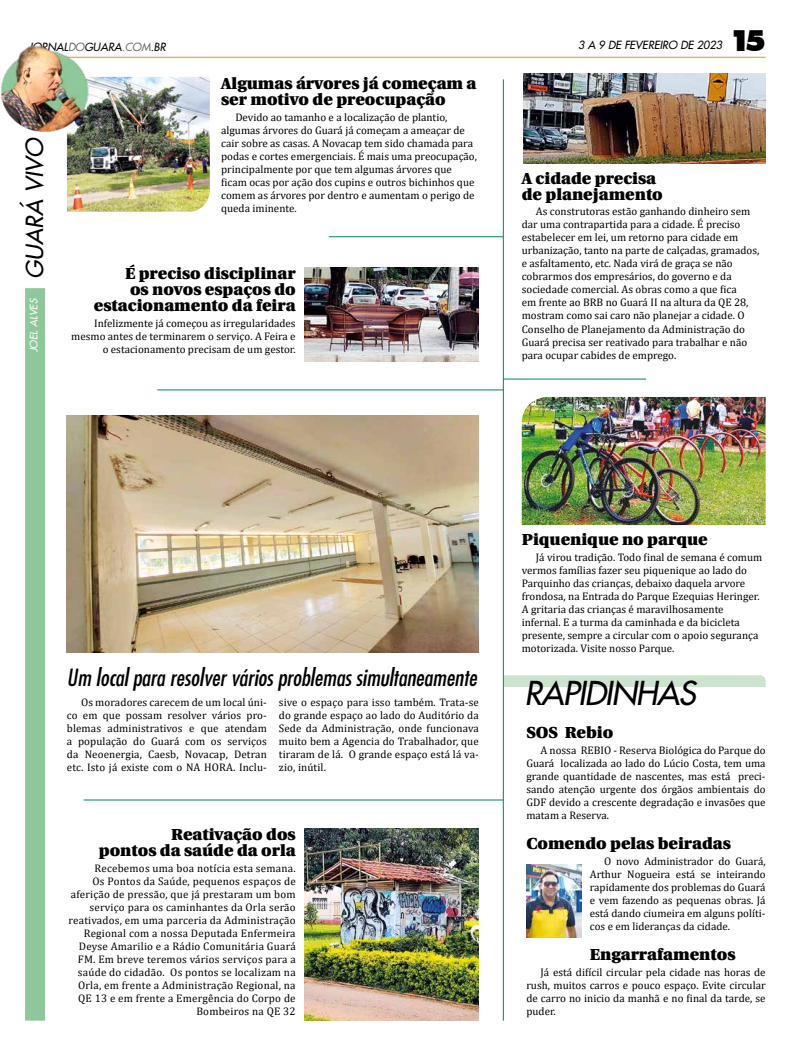
<style>
.page{position:relative;width:794px;height:1049px;background:#fff}
.page>*{position:absolute;margin:0;border:0;box-sizing:border-box;transform-origin:0 0}
.t1{font:italic 32px "Futura 2";letter-spacing:-.03em;color:#000}
.t2{font:900 29.6px "Futura BT";color:#000}
.t3{font:italic condensed 23px "Futura";color:#000}
.t4{font:italic 23px "Futura 2";color:#000}
.t5{font:900 16px/16px "Utopia";color:#000;text-align:right}
.t6{font:11px/13px "Cambria";color:#000;text-align:justify}
.t7{font:11px/13px "Cambria";letter-spacing:.02em;color:#000;text-align:right}
.t8{font:italic 11px "Futura 2";color:#000}
.t9{font:italic 10px "Futura 2";color:#fff}
.s1{color:#706f6f}
</style>
<div class="page">
<hr style="left:28px;top:57px;width:737px;height:1px;background:#f39200">
<img style="left:67px;top:77px;width:143px;height:135px">
<img style="left:1px;top:45px;width:93px;height:91px">
<div style="left:25px;top:288px;width:20px;height:732px;background:#8ec89a"></div>
<svg style="left:504px;top:675px;width:261px;height:12px;background:#cce4ce"></svg>
<img style="left:67px;top:415px;width:412px;height:237px">
<img style="left:305px;top:267px;width:174px;height:94px">
<img style="left:522px;top:397px;width:243px;height:128px">
<hr style="left:503px;top:79px;width:1px;height:941px;background:#008654">
<img style="left:526px;top:864px;width:55px;height:74px">
<img style="left:523px;top:74px;width:242px;height:89px">
<img style="left:305px;top:828px;width:174px;height:192px">
<hr style="left:329px;top:236px;width:174px;height:1px;background:#008654">
<hr style="left:157px;top:390px;width:346px;height:1px;background:#008654">
<hr style="left:84px;top:800px;width:419px;height:1px;background:#008654">
<hr style="left:503px;top:379px;width:143px;height:1px;background:#008654">
<p class="t8" style="left:28px;top:39px;width:139px">JORNAL<span class="s1">DO</span>GUARA<span class="s1">.COM</span>.BR</p>
<p class="t8" style="left:578px;top:37px;width:145px">3 A 9 DE FEVEREIRO DE 2023</p>
<h2 class="t2" style="left:730px;top:22px;width:37px">15</h2>
<h3 class="t4" style="left:20px;top:279px;width:143px;rotate:-90deg">GUARÁ VIVO</h3>
<p class="t9" style="left:27px;top:352px;width:56px;rotate:-90deg">JOEL ALVES</p>
<h3 class="t5" style="left:221px;top:76px;width:257px;text-align:left">Algumas árvores já começam a ser motivo de preocupação</h3>
<p class="t6" style="left:221px;top:110px;width:257px;text-align:left;text-indent:14px">Devido ao tamanho e a localização de plantio, algumas árvores do Guará já começam a ameaçar de cair sobre as casas. A Novacap tem sido chamada para podas e cortes emergenciais. É mais uma preocupação, principalmente por que tem algumas árvores que ficam ocas por ação dos cupins e outros bichinhos que comem as árvores por dentro e aumentam o perigo de queda iminente.</p>
<h3 class="t5" style="left:94px;top:266px;width:203px">É preciso disciplinar<br>os novos espaços do estacionamento da feira</h3>
<p class="t6" style="left:71px;top:317px;width:226px;text-align:right">Infelizmente já começou as irregularidades mesmo antes de terminarem o serviço. A Feira e</p>
<p class="t6" style="left:103px;top:343px;width:194px">o estacionamento precisam de um gestor.</p>
<h3 class="t5" style="left:522px;top:170px;width:143px;text-align:left">A cidade precisa de planejamento</h3>
<p class="t6" style="left:522px;top:205px;width:239px;text-align:left;text-indent:14px">As construtoras estão ganhando dinheiro sem dar uma contrapartida para a cidade. É preciso estabelecer em lei, um retorno para cidade em urbanização, tanto na parte de calçadas, gramados, e asfaltamento, etc. Nada virá de graça se não cobrarmos dos empresários, do governo e da sociedade comercial. As obras como a que fica<br>em frente ao BRB no Guará II na altura da QE 28, mostram como sai caro não planejar a cidade. O Conselho de Planejamento da Administração do Guará precisa ser reativado para trabalhar e não para ocupar cabides de emprego.</p>
<h3 class="t3" style="left:67px;top:663px;width:411px">Um local para resolver vários problemas simultaneamente</h3>
<p class="t6" style="left:67px;top:695px;width:201px;text-indent:14px">Os moradores carecem de um local úni&shy;co em que possam resolver vários pro&shy;blemas administrativos e que atendam a população do Guará com os serviços da Neoenergia, Caesb, Novacap, Detran etc. Isto já existe com o NA HORA. Inclu-</p>
<p class="t6" style="left:279px;top:695px;width:201px">sive o espaço para isso também. Trata-se do grande espaço ao lado do Auditório da Sede da Administração, onde funcionava muito bem a Agencia do Trabalhador, que tiraram de lá. O grande espaço está lá va&shy;zio, inútil.</p>
<h3 class="t5" style="left:99px;top:827px;width:198px">Reativação dos<br>pontos da saúde da orla</h3>
<p class="t7" style="left:69px;top:862px;width:229px">Recebemos uma boa notícia esta semana.<br>Os Pontos da Saúde, pequenos espaços de aferição de pressão, que já prestaram um bom serviço para os caminhantes da Orla serão reativados, em uma parceria da Administração Regional com a nossa Deputada Enfermeira Deyse Amarilio e a Rádio Comunitária Guará FM. Em breve teremos vários serviços para a saúde do cidadão. Os pontos se localizam na Orla, em frente a Administração Regional, na QE 13 e em frente a Emergência do Corpo de Bombeiros na QE 32</p>
<h3 class="t5" style="left:522px;top:532px;width:187px">Piquenique no parque</h3>
<p class="t6" style="left:522px;top:551px;width:242px;text-align:left;text-indent:14px">Já virou tradição. Todo final de semana é comum vermos famílias fazer seu piquenique ao lado do Parquinho das crianças, debaixo daquela arvore frondosa, na Entrada do Parque Ezequias Heringer.<br>A gritaria das crianças é maravilhosamente infernal. E a turma da caminhada e da bicicleta presente, sempre a circular com o apoio segurança motorizada. Visite nosso Parque.</p>
<h1 class="t1" style="left:524px;top:672px;width:173px">RAPIDINHAS</h1>
<h3 class="t5" style="left:526px;top:724px;width:88px">SOS Rebio</h3>
<p class="t6" style="left:526px;top:743px;width:241px;text-indent:14px">A nossa REBIO - Reserva Biológica do Parque do Guará localizada ao lado do Lúcio Costa, tem uma grande quantidade de nascentes, mas está preci&shy;sando atenção urgente dos órgãos ambientais do GDF devido a crescente degradação e invasões que matam a Reserva.</p>
<h3 class="t5" style="left:526px;top:835px;width:206px">Comendo pelas beiradas</h3>
<p class="t6" style="left:590px;top:854px;width:177px;text-indent:14px">O novo Administrador do Guará, Arthur Nogueira está se inteirando rapidamente dos problemas do Guará e vem fazendo as pequenas obras. Já está dando ciumeira em alguns políti&shy;cos e em lideranças da cidade.</p>
<h3 class="t5" style="left:590px;top:946px;width:147px">Engarrafamentos</h3>
<p class="t6" style="left:526px;top:965px;width:241px;text-indent:14px">Já está difícil circular pela cidade nas horas de rush, muitos carros e pouco espaço. Evite circular de carro no inicio da manhã e no final da tarde, se puder.</p>
</div>
